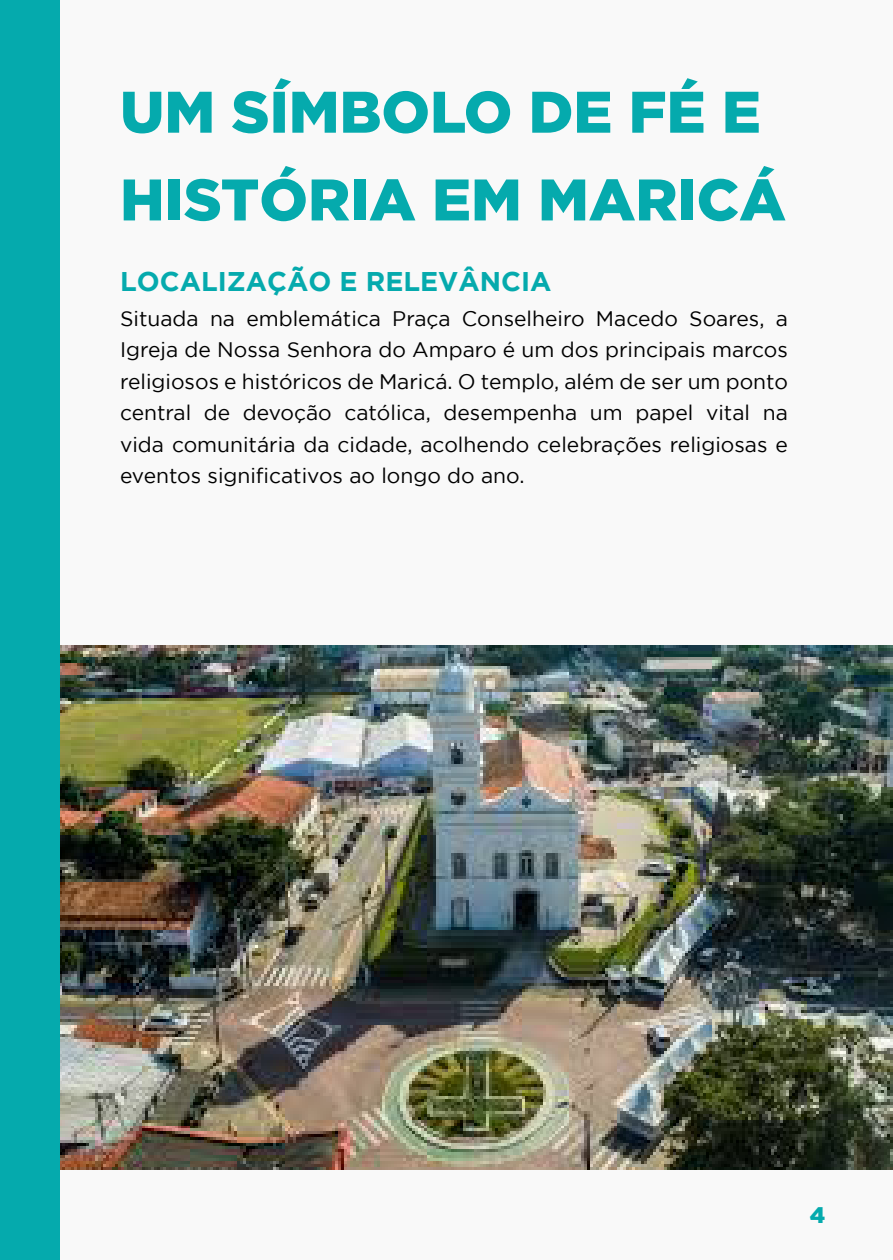
<style>
.page{position:relative;width:893px;height:1260px;background:#fff}
.page>*{position:absolute;margin:0;border:0;box-sizing:border-box;transform-origin:0 0}
.t1{font:900 58.5px/87.8px "Gotham";color:#05aaad}
.t2{font:700 27px "Gotham";color:#05aaad}
.t3{font:900 22.5px "Gotham";color:#05aaad}
.t4{font:21px/31.5px "Gotham";color:#000;text-align:justify}
</style>
<div class="page">
<div style="left:0;top:0;width:892px;height:1260px;background:#f9f9f9"></div>
<div style="left:0;top:0;width:60px;height:1260px;background:#05aaad"></div>
<img style="left:60px;top:645px;width:832px;height:525px">
<h1 class="t1" style="left:120px;top:67px;width:667px">UM SÍMBOLO DE FÉ E<br>HISTÓRIA EM MARICÁ</h1>
<p class="t2" style="left:120px;top:266px;width:433px">LOCALIZAÇÃO E RELEVÂNCIA</p>
<p class="t4" style="left:120px;top:302px;width:669px">Situada na emblemática Praça Conselheiro Macedo Soares, a Igreja de Nossa Senhora do Amparo é um dos principais marcos religiosos e históricos de Maricá. O templo, além de ser um ponto central de devoção católica, desempenha um papel vital na vida comunitária da cidade, acolhendo celebrações religiosas e eventos significativos ao longo do ano.</p>
<p class="t3" style="left:809px;top:1202px;width:17px">4</p>
</div>
